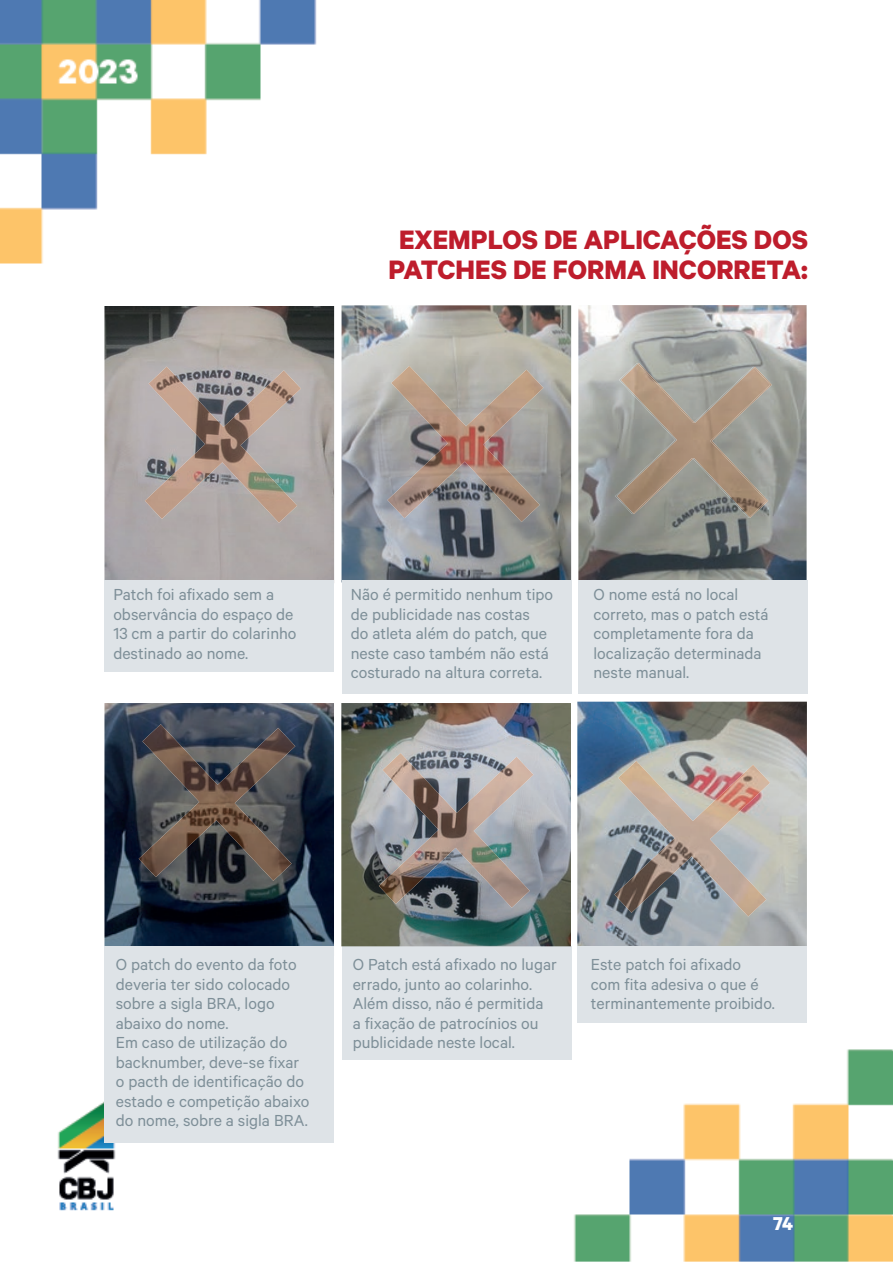
<style>
.page{position:relative;width:893px;height:1263px;background:#fff}
.page>*{position:absolute;margin:0;border:0;box-sizing:border-box;transform-origin:0 0}
.t1{font:700 30px/30px "Calibre";color:#be1d2c;text-align:center}
.t2{font:700 21px "Calibre";color:#fff}
.t3{font:18px/19.5px "Calibre";color:#7e8f98}
</style>
<div class="page">
<img style="left:0;top:0;width:893px;height:1261px">
<img style="left:620px;top:34px;width:225px;height:8px">
<img style="left:342px;top:305px;width:229px;height:275px">
<img style="left:387px;top:366px;width:156px;height:156px">
<img style="left:578px;top:305px;width:229px;height:275px">
<img style="left:633px;top:363px;width:139px;height:155px">
<img style="left:617px;top:364px;width:153px;height:153px">
<img style="left:104px;top:306px;width:230px;height:274px">
<img style="left:145px;top:367px;width:156px;height:156px">
<div style="left:104px;top:580px;width:230px;height:92px;background:#dee3e7"></div>
<div style="left:342px;top:580px;width:230px;height:114px;background:#dee3e7"></div>
<div style="left:578px;top:580px;width:230px;height:114px;background:#dee3e7"></div>
<img style="left:577px;top:702px;width:230px;height:244px">
<img style="left:614px;top:761px;width:156px;height:155px">
<div style="left:577px;top:946px;width:230px;height:77px;background:#dee3e7"></div>
<img style="left:104px;top:703px;width:230px;height:243px">
<img style="left:139px;top:724px;width:156px;height:157px">
<div style="left:104px;top:946px;width:230px;height:197px;background:#dee3e7"></div>
<div style="left:342px;top:946px;width:230px;height:114px;background:#dee3e7"></div>
<img style="left:341px;top:703px;width:230px;height:243px">
<img style="left:379px;top:753px;width:154px;height:155px">
<h1 class="t1" style="left:388px;top:224px;width:421px">EXEMPLOS DE APLICAÇÕES DOS<br>PATCHES DE FORMA INCORRETA:</h1>
<p class="t3" style="left:113px;top:584px;width:185px">Patch foi afixado sem a observância do espaço de<br>13 cm a partir do colarinho destinado ao nome.</p>
<p class="t3" style="left:351px;top:584px;width:204px">Não é permitido nenhum tipo de publicidade nas costas<br>do atleta além do patch, que neste caso também não está costurado na altura correta.</p>
<p class="t3" style="left:593px;top:584px;width:177px">O nome está no local correto, mas o patch está completamente fora da localização determinada neste manual.</p>
<p class="t3" style="left:116px;top:954px;width:195px">O patch do evento da foto deveria ter sido colocado sobre a sigla BRA, logo abaixo do nome.<br>Em caso de utilização do backnumber, deve-se fixar o pacth de identificação do estado e competição abaixo do nome, sobre a sigla BRA.</p>
<p class="t3" style="left:353px;top:954px;width:206px">O Patch está afixado no lugar errado, junto ao colarinho.<br>Além disso, não é permitida<br>a fixação de patrocínios ou publicidade neste local.</p>
<p class="t3" style="left:591px;top:954px;width:185px">Este patch foi afixado com fita adesiva o que é terminantemente proibido.</p>
<p class="t2" style="left:773px;top:1210px;width:22px">74</p>
</div>
